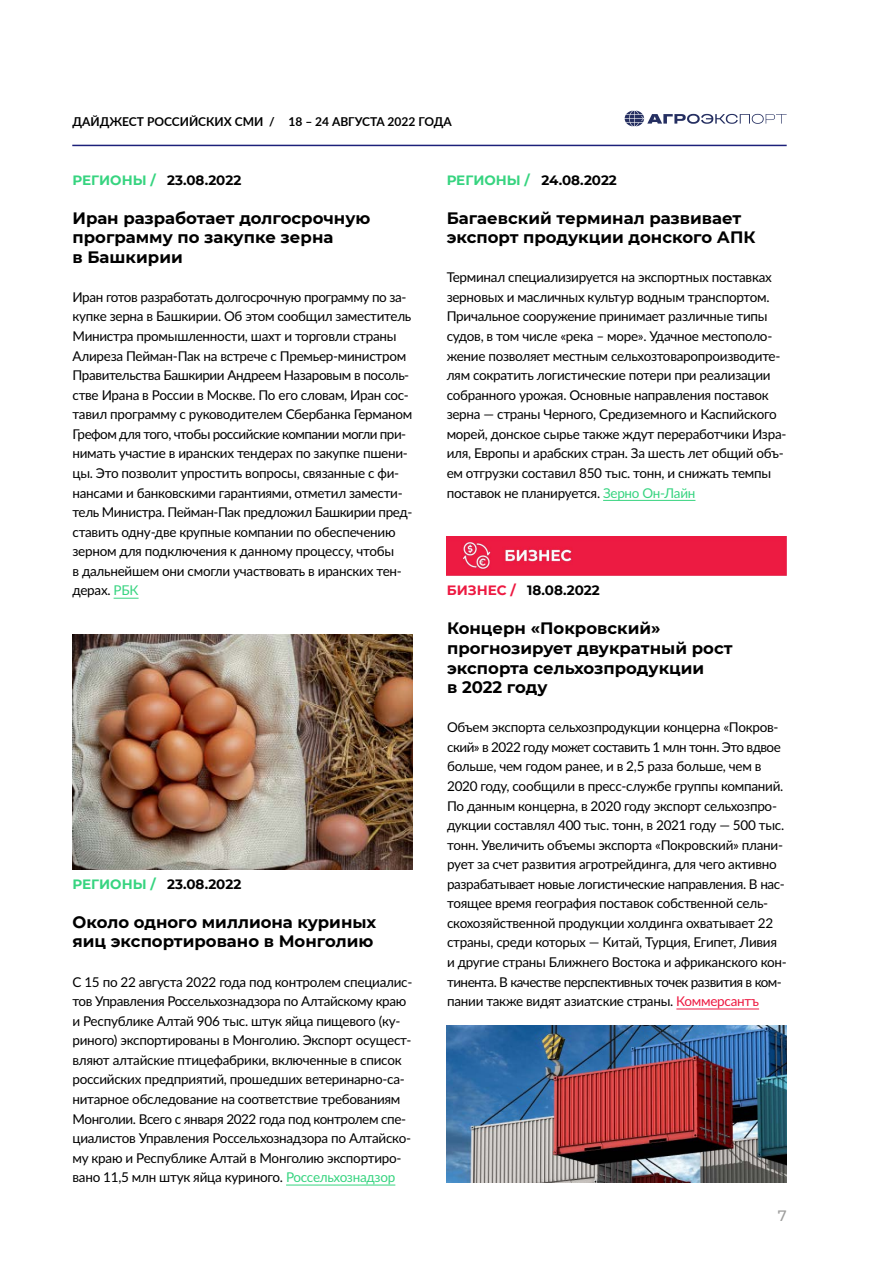
<style>
.page{position:relative;width:893px;height:1263px;background:#fff}
.page>*{position:absolute;margin:0;border:0;box-sizing:border-box;transform-origin:0 0}
.t1{font:700 16.5px/19.5px "Montserrat";color:#000}
.t2{font:500 15px "Montserrat";color:#9d9d9c}
.t3{font:13.5px/19.5px "Lato";letter-spacing:-.02em;color:#000}
.t4{font:700 13.5px "Montserrat";color:#000}
.t5{font:700 12px "Lato";color:#000}
.s1{color:#37d480}
.s2{color:#ed1941}
</style>
<div class="page">
<hr style="left:72px;top:145px;width:715px;height:1px;background:#1c207a">
<svg style="left:625px;top:111px;width:162px;height:15px"></svg>
<svg style="left:114px;top:598px;width:25px;height:1px"></svg>
<hr style="left:286px;top:1185px;width:109px;height:1px;background:#37d480">
<hr style="left:603px;top:500px;width:92px;height:1px;background:#37d480">
<img style="left:447px;top:536px;width:340px;height:39px">
<hr style="left:676px;top:1009px;width:83px;height:1px;background:#ed1941">
<img style="left:447px;top:1026px;width:340px;height:156px">
<img style="left:72px;top:634px;width:340px;height:235px">
<p class="t5" style="left:72px;top:114px;width:381px">ДАЙДЖЕСТ РОССИЙСКИХ СМИ / 18 – 24 АВГУСТА 2022 ГОДА</p>
<p class="t4" style="left:72px;top:170px;width:170px"><span class="s1">РЕГИОНЫ /</span> 23.08.2022</p>
<p class="t1" style="left:72px;top:207px;width:299px">Иран разработает долгосрочную программу по закупке зерна<br>в Башкирии</p>
<p class="t3" style="left:72px;top:287px;width:341px">Иран готов разработать долгосрочную программу по за&shy;купке зерна в Башкирии. Об этом сообщил заместитель Министра промышленности, шахт и торговли страны Алиреза Пейман-Пак на встрече с Премьер-министром Правительства Башкирии Андреем Назаровым в посоль&shy;стве Ирана в России в Москве. По его словам, Иран сос&shy;тавил программу с руководителем Сбербанка Германом Грефом для того, чтобы российские компании могли при&shy;нимать участие в иранских тендерах по закупке пшени&shy;цы. Это позволит упростить вопросы, связанные с фи&shy;нансами и банковскими гарантиями, отметил замести&shy;тель Министра. Пейман-Пак предложил Башкирии пред&shy;ставить одну-две крупные компании по обеспечению зерном для подключения к данному процессу, чтобы<br>в дальнейшем они смогли участвовать в иранских тен&shy;дерах. <span class="s1">РБК</span></p>
<p class="t4" style="left:73px;top:874px;width:170px"><span class="s1">РЕГИОНЫ /</span> 23.08.2022</p>
<p class="t1" style="left:72px;top:911px;width:305px">Около одного миллиона куриных яиц экспортировано в Монголию</p>
<p class="t3" style="left:72px;top:971px;width:341px">С 15 по 22 августа 2022 года под контролем специалис&shy;тов Управления Россельхознадзора по Алтайскому краю и Республике Алтай 906 тыс. штук яйца пищевого (ку&shy;риного) экспортированы в Монголию. Экспорт осущест&shy;вляют алтайские птицефабрики, включенные в список российских предприятий, прошедших ветеринарно-са&shy;нитарное обследование на соответствие требованиям Монголии. Всего с января 2022 года под контролем спе&shy;циалистов Управления Россельхознадзора по Алтайско&shy;му краю и Республике Алтай в Монголию экспортиро&shy;вано 11,5 млн штук яйца куриного. <span class="s1">Россельхознадзор</span></p>
<p class="t4" style="left:447px;top:170px;width:172px"><span class="s1">РЕГИОНЫ /</span> 24.08.2022</p>
<p class="t1" style="left:447px;top:207px;width:310px">Багаевский терминал развивает экспорт продукции донского АПК</p>
<p class="t3" style="left:447px;top:267px;width:341px">Терминал специализируется на экспортных поставках зерновых и масличных культур водным транспортом.<br>Причальное сооружение принимает различные типы судов, в том числе «река – море». Удачное местополо&shy;жение позволяет местным сельхозтоваропроизводите&shy;лям сократить логистические потери при реализации собранного урожая. Основные направления поставок зерна — страны Черного, Средиземного и Каспийского морей, донское сырье также ждут переработчики Изра&shy;иля, Европы и арабских стран. За шесть лет общий объ&shy;ем отгрузки составил 850 тыс. тонн, и снижать темпы поставок не планируется. <span class="s1">Зерно Он-Лайн</span></p>
<p class="t4" style="left:447px;top:581px;width:154px"><span class="s2">БИЗНЕС /</span> 18.08.2022</p>
<p class="t1" style="left:447px;top:618px;width:287px">Концерн «Покровский» прогнозирует двукратный рост экспорта сельхозпродукции<br>в 2022 году</p>
<p class="t3" style="left:447px;top:717px;width:341px">Объем экспорта сельхозпродукции концерна «Покров&shy;ский» в 2022 году может составить 1 млн тонн. Это вдвое больше, чем годом ранее, и в 2,5 раза больше, чем в 2020 году, сообщили в пресс-службе группы компаний.<br>По данным концерна, в 2020 году экспорт сельхозпро&shy;дукции составлял 400 тыс. тонн, в 2021 году — 500 тыс. тонн. Увеличить объемы экспорта «Покровский» плани&shy;рует за счет развития агротрейдинга, для чего активно разрабатывает новые логистические направления. В нас&shy;тоящее время география поставок собственной сель&shy;скохозяйственной продукции холдинга охватывает 22 страны, среди которых — Китай, Турция, Египет, Ливия и другие страны Ближнего Востока и африканского кон&shy;тинента. В качестве перспективных точек развития в ком&shy;пании также видят азиатские страны. <span class="s2">Коммерсантъ</span></p>
<p class="t2" style="left:778px;top:1205px;width:10px">7</p>
</div>
